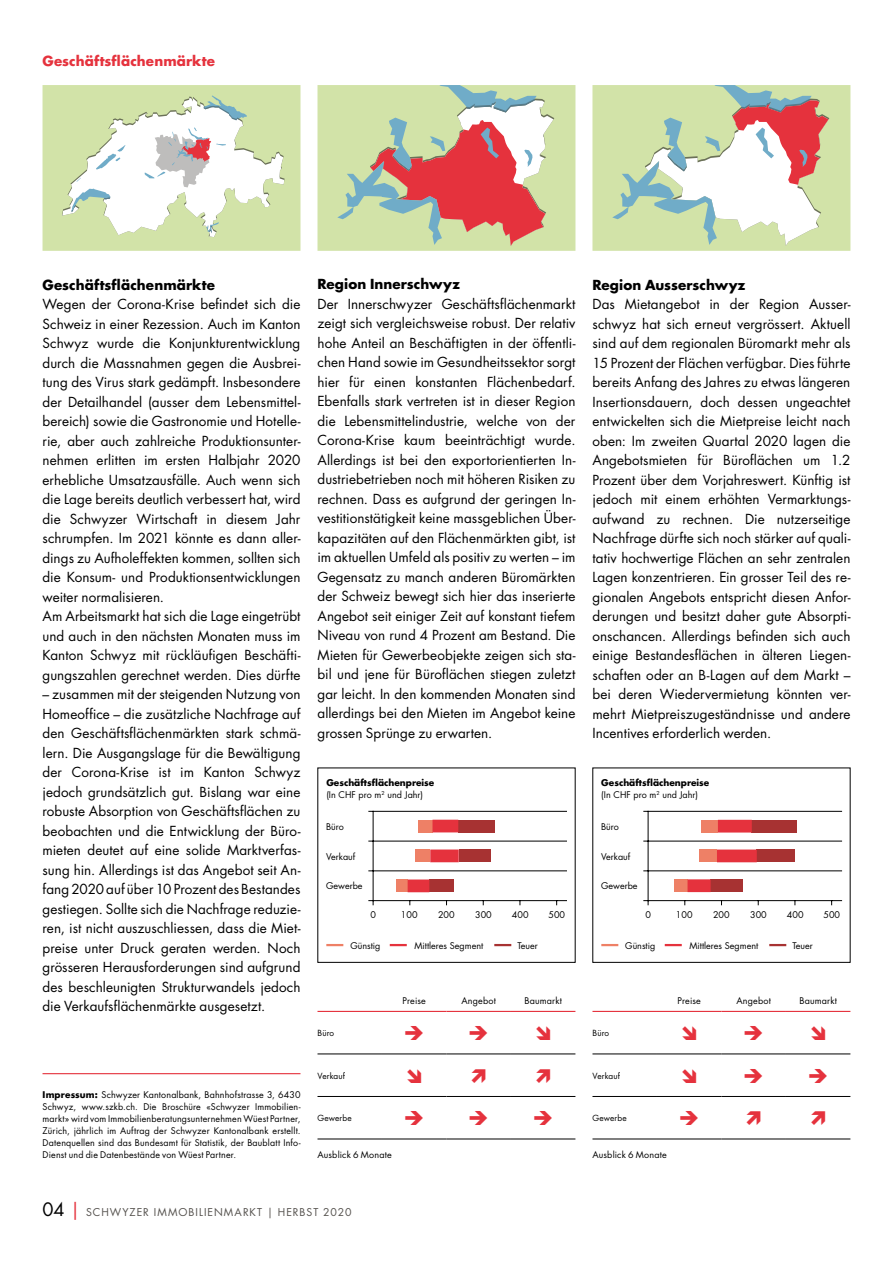
<style>
.page{position:relative;width:893px;height:1263px;background:#fff}
.page>*{position:absolute;margin:0;border:0;box-sizing:border-box;transform-origin:0 0}
.t1{font:13.5px/19.5px "Futura Std";letter-spacing:.005em;color:#000;text-align:justify}
.t2{font:700 13.5px "Futura Std";letter-spacing:.005em;color:#000}
.t3{font:700 13.5px "Futura Std";letter-spacing:.005em;color:#e5323d}
.t4{font:10.5px "Futura Std";letter-spacing:.095em;color:#55524e}
.t5{font:9px/12px "Futura Std";color:#000;text-align:justify}
.t6{font:700 9px/12px "Futura Std";color:#000}
.t7{font:9px "Futura Std";letter-spacing:.02em;color:#000}
.t8{font:8.25px "Futura Std";letter-spacing:.015em;color:#000}
.s1{font-weight:700}
.s2{font-weight:400}
.s3{font-size:18px;color:#000}
.s4{font-size:18px;color:#e5323d}
</style>
<div class="page">
<svg style="left:592px;top:85px;width:258px;height:166px"></svg>
<svg style="left:317px;top:85px;width:258px;height:166px;background:#d0b899"></svg>
<svg style="left:43px;top:85px;width:257px;height:166px"></svg>
<hr style="left:43px;top:1073px;width:257px;height:1px;background:#e5323d">
<svg style="left:317px;top:767px;width:259px;height:196px"></svg>
<svg style="left:592px;top:767px;width:259px;height:196px"></svg>
<hr style="left:592px;top:1139px;width:65px;height:1px;background:#000">
<hr style="left:657px;top:1139px;width:64px;height:1px;background:#000">
<hr style="left:721px;top:1139px;width:65px;height:1px;background:#000">
<hr style="left:786px;top:1139px;width:64px;height:1px;background:#000">
<hr style="left:592px;top:1054px;width:65px;height:1px;background:#000">
<hr style="left:657px;top:1054px;width:64px;height:1px;background:#000">
<hr style="left:721px;top:1054px;width:65px;height:1px;background:#000">
<hr style="left:786px;top:1054px;width:64px;height:1px;background:#000">
<hr style="left:592px;top:1096px;width:65px;height:1px;background:#000">
<hr style="left:657px;top:1096px;width:64px;height:1px;background:#000">
<hr style="left:721px;top:1096px;width:65px;height:1px;background:#000">
<hr style="left:786px;top:1096px;width:64px;height:1px;background:#000">
<hr style="left:592px;top:1011px;width:65px;height:1px;background:#e5323d">
<hr style="left:657px;top:1011px;width:64px;height:1px;background:#e5323d">
<hr style="left:721px;top:1011px;width:65px;height:1px;background:#e5323d">
<hr style="left:786px;top:1011px;width:64px;height:1px;background:#e5323d">
<hr style="left:317px;top:1139px;width:65px;height:1px;background:#000">
<hr style="left:382px;top:1139px;width:64px;height:1px;background:#000">
<hr style="left:446px;top:1139px;width:65px;height:1px;background:#000">
<hr style="left:511px;top:1139px;width:64px;height:1px;background:#000">
<hr style="left:317px;top:1054px;width:65px;height:1px;background:#000">
<hr style="left:382px;top:1054px;width:64px;height:1px;background:#000">
<hr style="left:446px;top:1054px;width:65px;height:1px;background:#000">
<hr style="left:511px;top:1054px;width:64px;height:1px;background:#000">
<hr style="left:317px;top:1096px;width:65px;height:1px;background:#000">
<hr style="left:382px;top:1096px;width:64px;height:1px;background:#000">
<hr style="left:446px;top:1096px;width:65px;height:1px;background:#000">
<hr style="left:511px;top:1096px;width:64px;height:1px;background:#000">
<hr style="left:317px;top:1011px;width:65px;height:1px;background:#e5323d">
<hr style="left:382px;top:1011px;width:64px;height:1px;background:#e5323d">
<hr style="left:446px;top:1011px;width:65px;height:1px;background:#e5323d">
<hr style="left:511px;top:1011px;width:64px;height:1px;background:#e5323d">
<p class="t3" style="left:43px;top:52px;width:174px">Geschäftsflächenmärkte</p>
<p class="t2" style="left:43px;top:276px;width:174px">Geschäftsflächenmärkte</p>
<p class="t1" style="left:43px;top:295px;width:259px;text-align:left">Wegen der Corona-Krise befindet sich die Schweiz in einer Rezession. Auch im Kanton Schwyz wurde die Konjunkturentwicklung durch die Massnahmen gegen die Ausbrei&shy;tung des Virus stark gedämpft. Insbesondere der Detailhandel (ausser dem Lebensmittel&shy;bereich) sowie die Gastronomie und Hotelle&shy;rie, aber auch zahlreiche Produktionsunter&shy;nehmen erlitten im ersten Halbjahr 2020 erhebliche Umsatzausfälle. Auch wenn sich die Lage bereits deutlich verbessert hat, wird die Schwyzer Wirtschaft in diesem Jahr schrumpfen. Im 2021 könnte es dann aller&shy;dings zu Aufholeffekten kommen, sollten sich die Konsum- und Produktionsentwicklungen weiter normalisieren.<br>Am Arbeitsmarkt hat sich die Lage eingetrübt und auch in den nächsten Monaten muss im Kanton Schwyz mit rückläufigen Beschäfti&shy;gungszahlen gerechnet werden. Dies dürfte</p>
<p class="t1" style="left:43px;top:685px;width:259px">– zusammen mit der steigenden Nutzung von Homeoffice – die zusätzliche Nachfrage auf den Geschäftsflächenmärkten stark schmä&shy;lern. Die Ausgangslage für die Bewältigung der Corona-Krise ist im Kanton Schwyz jedoch grundsätzlich gut. Bislang war eine robuste Absorption von Geschäftsflächen zu beobachten und die Entwicklung der Büro&shy;mieten deutet auf eine solide Marktverfas&shy;sung hin. Allerdings ist das Angebot seit An&shy;fang 2020 auf über 10 Prozent des Bestandes gestiegen. Sollte sich die Nachfrage reduzie&shy;ren, ist nicht auszuschliessen, dass die Miet&shy;preise unter Druck geraten werden. Noch grösseren Herausforderungen sind aufgrund des beschleunigten Strukturwandels jedoch die Verkaufsflächenmärkte ausgesetzt.</p>
<p class="t5" style="left:43px;top:1088px;width:259px"><span class="s1">Impressum:</span> Schwyzer Kantonalbank, Bahnhofstrasse 3, 6430<br>Schwyz, www.szkb.ch. Die Broschüre «Schwyzer Immobilien&shy;markt» wird vom Immobilienberatungsunternehmen Wüest Partner, Zürich, jährlich im Auftrag der Schwyzer Kantonalbank erstellt.<br>Datenquellen sind das Bundesamt für Statistik, der Baublatt Info-Dienst und die Datenbestände von Wüest Partner.</p>
<p class="t2" style="left:317px;top:275px;width:144px">Region Innerschwyz</p>
<p class="t1" style="left:317px;top:294px;width:259px">Der Innerschwyzer Geschäftsflächenmarkt zeigt sich vergleichsweise robust. Der relativ hohe Anteil an Beschäftigten in der öffentli&shy;chen Hand sowie im Gesundheitssektor sorgt hier für einen konstanten Flächenbedarf.<br>Ebenfalls stark vertreten ist in dieser Region die Lebensmittelindustrie, welche von der Corona-Krise kaum beeinträchtigt wurde.<br>Allerdings ist bei den exportorientierten In&shy;dustriebetrieben noch mit höheren Risiken zu rechnen. Dass es aufgrund der geringen In&shy;vestitionstätigkeit keine massgeblichen Über&shy;kapazitäten auf den Flächenmärkten gibt, ist im aktuellen Umfeld als positiv zu werten – im Gegensatz zu manch anderen Büromärkten der Schweiz bewegt sich hier das inserierte Angebot seit einiger Zeit auf konstant tiefem Niveau von rund 4 Prozent am Bestand. Die Mieten für Gewerbeobjekte zeigen sich sta&shy;bil und jene für Büroflächen stiegen zuletzt gar leicht. In den kommenden Monaten sind allerdings bei den Mieten im Angebot keine grossen Sprünge zu erwarten.</p>
<p class="t2" style="left:592px;top:276px;width:154px">Region Ausserschwyz</p>
<p class="t1" style="left:592px;top:295px;width:259px">Das Mietangebot in der Region Ausser&shy;schwyz hat sich erneut vergrössert. Aktuell sind auf dem regionalen Büromarkt mehr als 15 Prozent der Flächen verfügbar. Dies führte bereits Anfang des Jahres zu etwas längeren Insertionsdauern, doch dessen ungeachtet entwickelten sich die Mietpreise leicht nach oben: Im zweiten Quartal 2020 lagen die Angebotsmieten für Büroflächen um 1.2<br>Prozent über dem Vorjahreswert. Künftig ist jedoch mit einem erhöhten Vermarktungs-- aufwand zu rechnen. Die nutzerseitige Nachfrage dürfte sich noch stärker auf quali&shy;tativ hochwertige Flächen an sehr zentralen Lagen konzentrieren. Ein grosser Teil des re&shy;gionalen Angebots entspricht diesen Anfor&shy;derungen und besitzt daher gute Absorpti&shy;onschancen. Allerdings befinden sich auch einige Bestandesflächen in älteren Liegen&shy;schaften oder an B-Lagen auf dem Markt – bei deren Wiedervermietung könnten ver&shy;mehrt Mietpreiszugeständnisse und andere Incentives erforderlich werden.</p>
<p class="t6" style="left:326px;top:777px;width:110px">Geschäftsflächenpreise <span class="s2">(In CHF pro m</span><sup>2</sup> <span class="s2">und Jahr)</span></p>
<p class="t6" style="left:601px;top:777px;width:110px">Geschäftsflächenpreise <span class="s2">(In CHF pro m</span><sup>2</sup> <span class="s2">und Jahr)</span></p>
<p class="t5" style="left:326px;top:821px;width:19px">Büro</p>
<p class="t5" style="left:326px;top:850px;width:31px">Verkauf</p>
<p class="t5" style="left:326px;top:880px;width:38px">Gewerbe</p>
<p class="t5" style="left:601px;top:821px;width:19px">Büro</p>
<p class="t5" style="left:601px;top:850px;width:31px">Verkauf</p>
<p class="t5" style="left:601px;top:880px;width:38px">Gewerbe</p>
<p class="t5" style="left:401px;top:909px;width:18px">100</p>
<p class="t5" style="left:438px;top:909px;width:18px">200</p>
<p class="t5" style="left:475px;top:909px;width:18px">300</p>
<p class="t5" style="left:512px;top:909px;width:18px">400</p>
<p class="t5" style="left:548px;top:909px;width:18px">500</p>
<p class="t5" style="left:370px;top:909px;width:7px">0</p>
<p class="t5" style="left:350px;top:940px;width:32px">Günstig</p>
<p class="t5" style="left:414px;top:940px;width:70px">Mittleres Segment</p>
<p class="t5" style="left:518px;top:940px;width:22px">Teuer</p>
<p class="t5" style="left:645px;top:909px;width:7px">0</p>
<p class="t5" style="left:676px;top:909px;width:18px">100</p>
<p class="t5" style="left:713px;top:909px;width:18px">200</p>
<p class="t5" style="left:750px;top:909px;width:18px">300</p>
<p class="t5" style="left:787px;top:909px;width:18px">400</p>
<p class="t5" style="left:823px;top:909px;width:18px">500</p>
<p class="t5" style="left:625px;top:940px;width:32px">Günstig</p>
<p class="t5" style="left:689px;top:940px;width:70px">Mittleres Segment</p>
<p class="t5" style="left:793px;top:940px;width:22px">Teuer</p>
<p class="t8" style="left:317px;top:1028px;width:18px">Büro</p>
<p class="t8" style="left:317px;top:1070px;width:29px">Verkauf</p>
<p class="t8" style="left:317px;top:1113px;width:36px">Gewerbe</p>
<p class="t5" style="left:403px;top:994px;width:25px">Preise</p>
<p class="t7" style="left:461px;top:994px;width:36px">Angebot</p>
<p class="t7" style="left:524px;top:994px;width:39px">Baumarkt</p>
<p class="t8" style="left:592px;top:1028px;width:18px">Büro</p>
<p class="t8" style="left:592px;top:1070px;width:29px">Verkauf</p>
<p class="t8" style="left:592px;top:1113px;width:36px">Gewerbe</p>
<p class="t5" style="left:678px;top:994px;width:25px">Preise</p>
<p class="t7" style="left:736px;top:994px;width:36px">Angebot</p>
<p class="t7" style="left:799px;top:994px;width:39px">Baumarkt</p>
<p class="t7" style="left:317px;top:1148px;width:76px">Ausblick 6 Monate</p>
<p class="t7" style="left:592px;top:1148px;width:76px">Ausblick 6 Monate</p>
<p class="t4" style="left:43px;top:1205px;width:310px"><span class="s3">04</span> <span class="s4">|</span> SCHWYZER IMMOBILIENMARKT | HERBST 2020</p>
</div>
